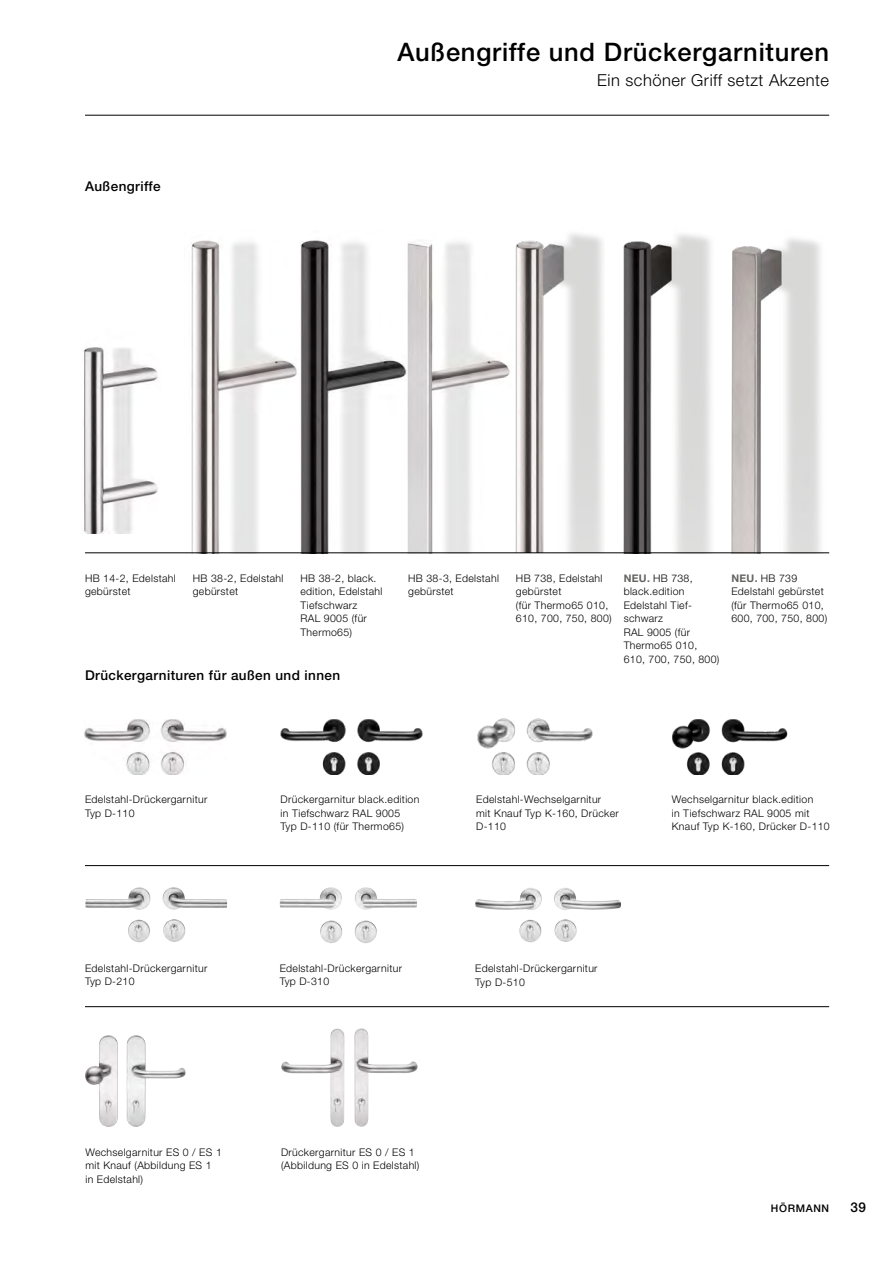
<style>
.page{position:relative;width:893px;height:1263px;background:#fff}
.page>*{position:absolute;margin:0;border:0;box-sizing:border-box;transform-origin:0 0}
.t1{font:500 25.5px "Hoermann Helvetica Neue";letter-spacing:.03em;color:#000}
.t2{font:300 16.5px "Hoermann Helvetica Neue";letter-spacing:.03em;color:#000}
.t3{font:500 13.5px "Hoermann Helvetica Neue";letter-spacing:.03em;color:#000}
.t4{font:300 10.5px/13.5px "Hoermann Helvetica Neue";letter-spacing:.03em;color:#000}
.t5{font:500 10.5px "Hoermann Helvetica Neue";letter-spacing:.06em;color:#000}
.s1{font-weight:700;color:#636362}
</style>
<div class="page">
<img style="left:477px;top:719px;width:115px;height:55px">
<img style="left:672px;top:719px;width:116px;height:55px">
<img style="left:85px;top:887px;width:142px;height:55px">
<img style="left:85px;top:719px;width:141px;height:56px">
<img style="left:85px;top:1035px;width:101px;height:92px">
<img style="left:281px;top:1028px;width:137px;height:99px">
<img style="left:475px;top:888px;width:146px;height:54px">
<img style="left:280px;top:887px;width:137px;height:56px">
<img style="left:83px;top:347px;width:75px;height:186px">
<img style="left:515px;top:233px;width:88px;height:319px">
<img style="left:623px;top:234px;width:88px;height:318px">
<img style="left:731px;top:238px;width:90px;height:314px">
<img style="left:281px;top:719px;width:141px;height:56px">
<img style="left:191px;top:240px;width:216px;height:312px">
<img style="left:407px;top:242px;width:103px;height:310px">
<hr style="left:85px;top:115px;width:744px;height:1px;background:#000">
<hr style="left:85px;top:552px;width:744px;height:1px;background:#000">
<hr style="left:85px;top:865px;width:744px;height:1px;background:#000">
<hr style="left:85px;top:1006px;width:744px;height:1px;background:#000">
<p class="t3" style="left:85px;top:177px;width:77px">Außengriffe</p>
<h1 class="t1" style="left:397px;top:34px;width:433px">Außengriffe und Drückergarnituren</h1>
<h2 class="t2" style="left:597px;top:69px;width:233px">Ein schöner Griff setzt Akzente</h2>
<p class="t4" style="left:85px;top:570px;width:92px">HB 14-2, Edelstahl gebürstet</p>
<p class="t4" style="left:193px;top:570px;width:92px">HB 38-2, Edelstahl gebürstet</p>
<p class="t4" style="left:300px;top:570px;width:83px">HB 38-2, black. edition, Edelstahl<br>Tiefschwarz<br>RAL 9005 (für<br>Thermo65)</p>
<p class="t4" style="left:408px;top:570px;width:92px">HB 38-3, Edelstahl gebürstet</p>
<p class="t4" style="left:516px;top:570px;width:97px">HB 738, Edelstahl gebürstet<br>(für Thermo65 010,<br>610, 700, 750, 800)</p>
<p class="t4" style="left:624px;top:570px;width:97px"><span class="s1">NEU.</span> HB 738, black.edition<br>Edelstahl Tief&shy;schwarz<br>RAL 9005 (für<br>Thermo65 010,<br>610, 700, 750, 800)</p>
<p class="t4" style="left:731px;top:570px;width:97px"><span class="s1">NEU.</span> HB 739<br>Edelstahl gebürstet (für Thermo65 010,<br>600, 700, 750, 800)</p>
<p class="t3" style="left:85px;top:666px;width:257px">Drückergarnituren für außen und innen</p>
<p class="t4" style="left:85px;top:792px;width:124px">Edelstahl-Drückergarnitur<br>Typ D-110</p>
<p class="t4" style="left:281px;top:792px;width:140px">Drückergarnitur black.edition in Tiefschwarz RAL 9005<br>Typ D-110 (für Thermo65)</p>
<p class="t4" style="left:85px;top:961px;width:124px">Edelstahl-Drückergarnitur<br>Typ D-210</p>
<p class="t4" style="left:280px;top:961px;width:124px">Edelstahl-Drückergarnitur<br>Typ D-310</p>
<p class="t4" style="left:476px;top:792px;width:144px">Edelstahl-Wechselgarnitur<br>mit Knauf Typ K-160, Drücker<br>D-110</p>
<p class="t4" style="left:475px;top:961px;width:124px">Edelstahl-Drückergarnitur<br>Typ D-510</p>
<p class="t4" style="left:672px;top:792px;width:159px">Wechselgarnitur black.edition<br>in Tiefschwarz RAL 9005 mit<br>Knauf Typ K-160, Drücker D-110</p>
<p class="t4" style="left:85px;top:1144px;width:138px">Wechselgarnitur ES 0 / ES 1 mit Knauf (Abbildung ES 1 in Edelstahl)</p>
<p class="t4" style="left:281px;top:1144px;width:140px">Drückergarnitur ES 0 / ES 1 (Abbildung ES 0 in Edelstahl)</p>
<p class="t5" style="left:771px;top:1201px;width:60px">HÖRMANN</p>
<p class="t3" style="left:850px;top:1198px;width:17px">39</p>
</div>
